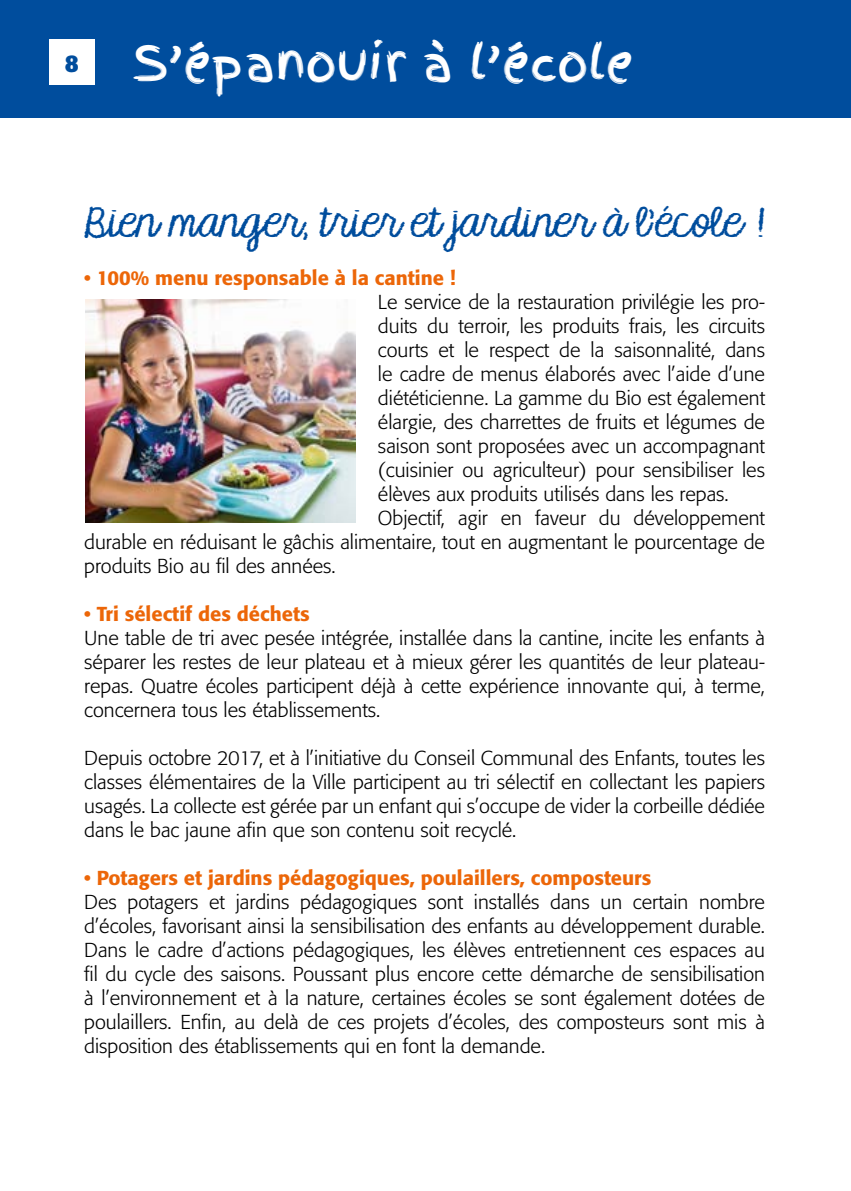
<style>
.page{position:relative;width:851px;height:1191px;background:#fff}
.page>*{position:absolute;margin:0;border:0;box-sizing:border-box;transform-origin:0 0}
.t1{font:48.4px "Finger Paint";color:#fff}
.t2{font:40px "KG Makes You Stronger";color:#004d9d}
.t3{font:300 20px/24px "Formata";color:#000;text-align:justify}
.t4{font:500 20px "Formata";color:#ec6608}
</style>
<div class="page">
<div style="left:0;top:0;width:850px;height:117px;background:#004d9d"></div>
<div style="left:49px;top:40px;width:45px;height:45px;background:#fff"></div>
<img style="left:85px;top:299px;width:270px;height:224px">
<h1 class="t1" style="left:65px;top:28px;width:569px"><sup>8</sup> S’épanouir à l’école</h1>
<h2 class="t2" style="left:84px;top:198px;width:682px">Bien manger, trier et jardiner à l’école !</h2>
<p class="t4" style="left:84px;top:265px;width:373px">• 100% menu responsable à la cantine !</p>
<p class="t3" style="left:378px;top:290px;width:388px">Le service de la restauration privilégie les pro-</p>
<p class="t3" style="left:378px;top:314px;width:388px">duits du terroir, les produits frais, les circuits</p>
<p class="t3" style="left:378px;top:338px;width:388px">courts et le respect de la saisonnalité, dans</p>
<p class="t3" style="left:378px;top:362px;width:388px">le cadre de menus élaborés avec l’aide d’une</p>
<p class="t3" style="left:378px;top:386px;width:388px">diététicienne. La gamme du Bio est également</p>
<p class="t3" style="left:378px;top:410px;width:388px">élargie, des charrettes de fruits et légumes de</p>
<p class="t3" style="left:378px;top:434px;width:388px">saison sont proposées avec un accompagnant</p>
<p class="t3" style="left:378px;top:458px;width:388px">(cuisinier ou agriculteur) pour sensibiliser les</p>
<p class="t3" style="left:378px;top:482px;width:352px">élèves aux produits utilisés dans les repas.</p>
<p class="t3" style="left:378px;top:506px;width:388px">Objectif, agir en faveur du développement</p>
<p class="t3" style="left:84px;top:530px;width:682px">durable en réduisant le gâchis alimentaire, tout en augmentant le pourcentage de</p>
<p class="t3" style="left:84px;top:554px;width:253px">produits Bio au fil des années.</p>
<p class="t4" style="left:84px;top:601px;width:227px">• Tri sélectif des déchets</p>
<p class="t3" style="left:84px;top:626px;width:682px">Une table de tri avec pesée intégrée, installée dans la cantine, incite les enfants à séparer les restes de leur plateau et à mieux gérer les quantités de leur plateau&shy;repas. Quatre écoles participent déjà à cette expérience innovante qui, à terme, concernera tous les établissements.</p>
<p class="t3" style="left:84px;top:746px;width:682px">Depuis octobre 2017, et à l’initiative du Conseil Communal des Enfants, toutes les classes élémentaires de la Ville participent au tri sélectif en collectant les papiers usagés. La collecte est gérée par un enfant qui s’occupe de vider la corbeille dédiée dans le bac jaune afin que son contenu soit recyclé.</p>
<p class="t4" style="left:84px;top:865px;width:568px">• Potagers et jardins pédagogiques, poulaillers, composteurs</p>
<p class="t3" style="left:84px;top:890px;width:682px">Des potagers et jardins pédagogiques sont installés dans un certain nombre d’écoles, favorisant ainsi la sensibilisation des enfants au développement durable.<br>Dans le cadre d’actions pédagogiques, les élèves entretiennent ces espaces au fil du cycle des saisons. Poussant plus encore cette démarche de sensibilisation à l’environnement et à la nature, certaines écoles se sont également dotées de poulaillers. Enfin, au delà de ces projets d’écoles, des composteurs sont mis à disposition des établissements qui en font la demande.</p>
</div>
